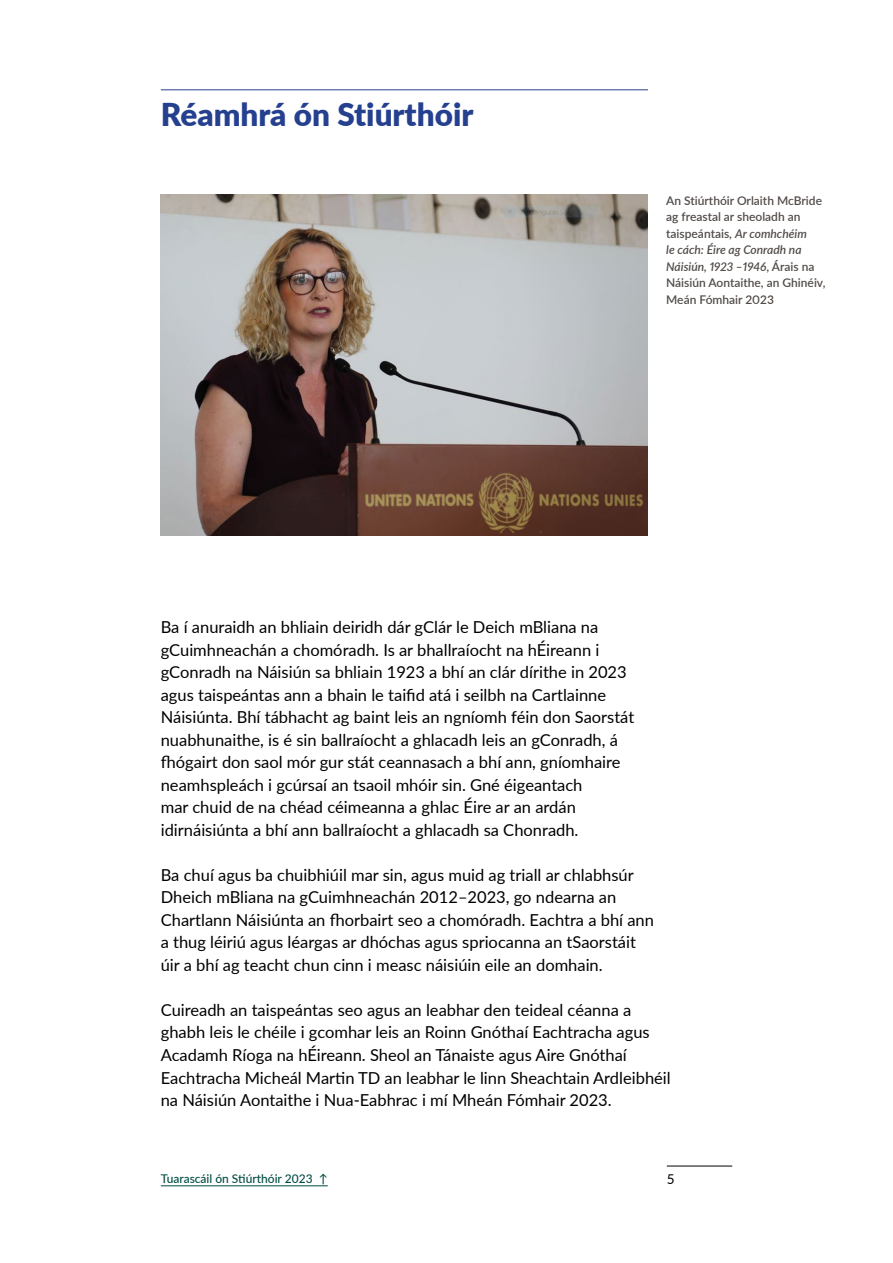
<style>
.page{position:relative;width:893px;height:1263px;background:#fff}
.page>*{position:absolute;margin:0;border:0;box-sizing:border-box;transform-origin:0 0}
.Heading{font:900 31.5px "Lato";color:#25408f}
.standard_body_text{font:16.5px/22.5px "Lato";color:#000}
.Folio{font:13.5px "Lato";color:#000}
.t1{font:600 12px/16.5px "Lato";color:#524b48}
.t2{font:500 12px "Lato";color:#004d44}
.s1{font-style:italic}
</style>
<div class="page">
<hr style="left:667px;top:1166px;width:65px;height:1px;background:#000">
<hr style="left:161px;top:1185px;width:167px;height:1px;background:#004d44">
<hr style="left:161px;top:90px;width:487px;height:1px;background:#25408f">
<img style="left:161px;top:195px;width:487px;height:340px">
<h1 class="Heading" style="left:161px;top:91px;width:314px">Réamhrá ón Stiúrthóir</h1>
<p class="t1" style="left:666px;top:191px;width:161px">An Stiúrthóir Orlaith McBride ag freastal ar sheoladh an taispeántais, <span class="s1">Ar comhchéim<br>le cách: Éire ag Conradh na<br>Náisiún, 1923 –1946</span>, Árais na<br>Náisiún Aontaithe, an Ghinéiv,<br>Meán Fómhair 2023</p>
<p class="standard_body_text" style="left:161px;top:615px;width:475px">Ba í anuraidh an bhliain deiridh dár gClár le Deich mBliana na gCuimhneachán a chomóradh. Is ar bhallraíocht na hÉireann i gConradh na Náisiún sa bhliain 1923 a bhí an clár dírithe in 2023 agus taispeántas ann a bhain le taifid atá i seilbh na Cartlainne Náisiúnta. Bhí tábhacht ag baint leis an ngníomh féin don Saorstát nuabhunaithe, is é sin ballraíocht a ghlacadh leis an gConradh, á fhógairt don saol mór gur stát ceannasach a bhí ann, gníomhaire neamhspleách i gcúrsaí an tsaoil mhóir sin. Gné éigeantach<br>mar chuid de na chéad céimeanna a ghlac Éire ar an ardán idirnáisiúnta a bhí ann ballraíocht a ghlacadh sa Chonradh.</p>
<p class="standard_body_text" style="left:161px;top:863px;width:495px">Ba chuí agus ba chuibhiúil mar sin, agus muid ag triall ar chlabhsúr Dheich mBliana na gCuimhneachán 2012–2023, go ndearna an Chartlann Náisiúnta an fhorbairt seo a chomóradh. Eachtra a bhí ann a thug léiriú agus léargas ar dhóchas agus spriocanna an tSaorstáit úir a bhí ag teacht chun cinn i measc náisiúin eile an domhain.</p>
<p class="standard_body_text" style="left:161px;top:998px;width:511px">Cuireadh an taispeántas seo agus an leabhar den teideal céanna a ghabh leis le chéile i gcomhar leis an Roinn Gnóthaí Eachtracha agus Acadamh Ríoga na hÉireann. Sheol an Tánaiste agus Aire Gnóthaí Eachtracha Micheál Martin TD an leabhar le linn Sheachtain Ardleibhéil na Náisiún Aontaithe i Nua-Eabhrac i mí Mheán Fómhair 2023.</p>
<p class="t2" style="left:161px;top:1170px;width:168px">Tuarascáil ón Stiúrthóir 2023 ↑</p>
<p class="Folio" style="left:667px;top:1170px;width:9px">5</p>
</div>
